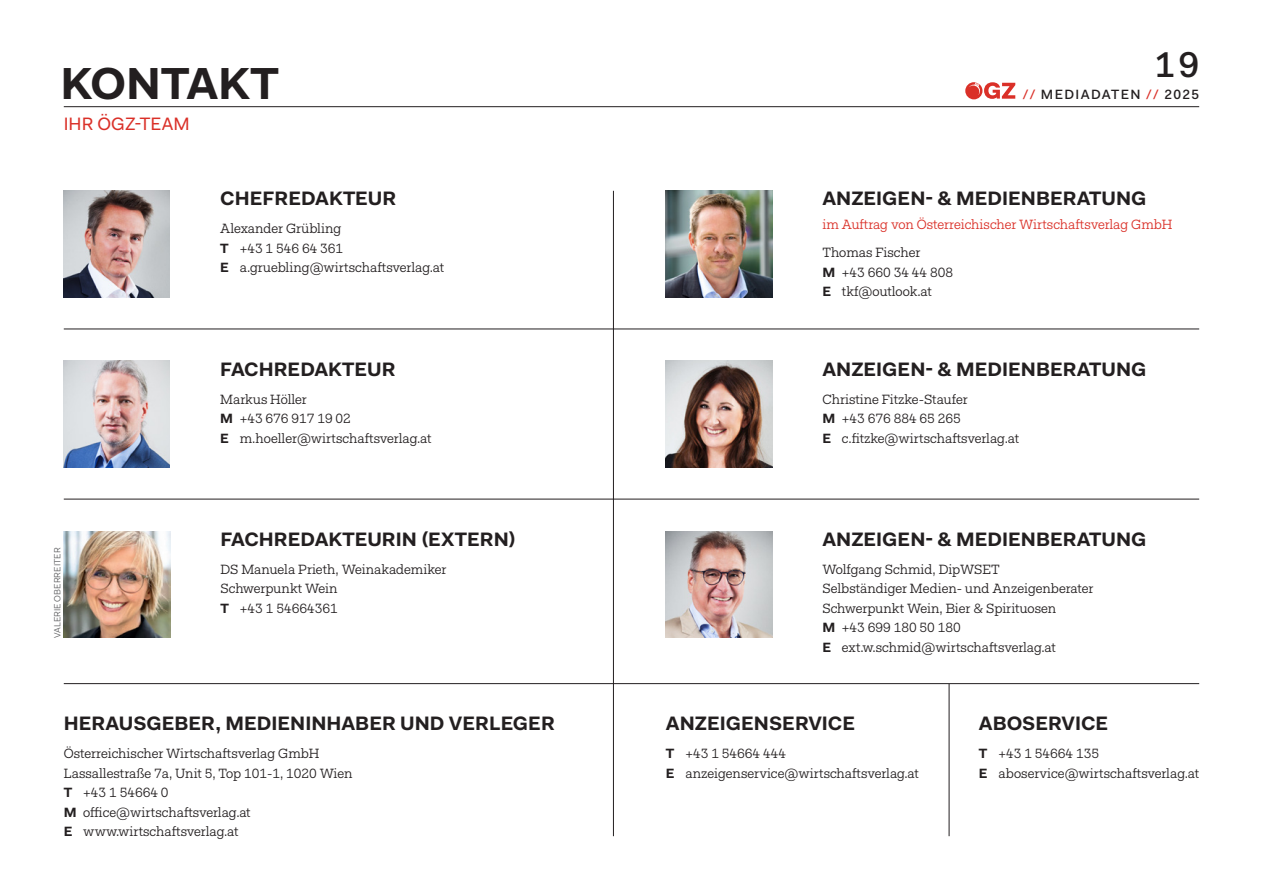
<style>
.page{position:relative;width:1263px;height:893px;background:#fff}
.page>*{position:absolute;margin:0;border:0;box-sizing:border-box;transform-origin:0 0}
._05_Kopfzeile{font:700 45px "Fakt Pro";color:#231f20}
.t1{font:500 36px "Fakt Pro";color:#231f20}
._03_TT_Preisliste{font:700 19.5px "Fakt Pro";color:#231f20}
._05_Kopfzeile_blau_OHNE_Inhalt{font:18px "Fakt Pro";color:#da3028}
._01_GS{font:13.5px/19.5px "Fakt Slab Pro Blond";color:#231f20}
._03_TT_Preisliste-2{font:13.5px "Fakt Slab Pro Blond";letter-spacing:-.005em;color:#da3028}
.t2{font:500 13.5px "Fakt Pro";letter-spacing:.1em;color:#231f20}
._02_FC{font:9px "Fakt Pro Blond";color:#57585a}
.s1{font-family:"Fakt Pro";font-weight:700}
.s2{color:#da3028}
</style>
<div class="page">
<hr style="left:64px;top:106px;width:1135px;height:1px;background:#231f20">
<svg style="left:965px;top:82px;width:50px;height:17px"></svg>
<hr style="left:64px;top:329px;width:1135px;height:1px;background:#231f20">
<hr style="left:64px;top:499px;width:1135px;height:1px;background:#231f20">
<hr style="left:64px;top:683px;width:1135px;height:1px;background:#231f20">
<hr style="left:613px;top:191px;width:1px;height:645px;background:#231f20">
<img style="left:64px;top:191px;width:106px;height:106px">
<img style="left:64px;top:361px;width:106px;height:106px">
<img style="left:666px;top:531px;width:106px;height:106px">
<img style="left:64px;top:531px;width:106px;height:106px">
<hr style="left:949px;top:684px;width:1px;height:152px;background:#231f20">
<img style="left:666px;top:361px;width:106px;height:106px">
<img style="left:666px;top:191px;width:106px;height:106px">
<p class="_05_Kopfzeile" style="left:60px;top:53px;width:220px">KONTAKT</p>
<p class="_05_Kopfzeile_blau_OHNE_Inhalt" style="left:64px;top:111px;width:127px">IHR ÖGZ-TEAM</p>
<p class="_03_TT_Preisliste" style="left:220px;top:186px;width:178px">CHEFREDAKTEUR</p>
<p class="_01_GS" style="left:220px;top:219px;width:123px">Alexander Grübling</p>
<p class="_01_GS" style="left:220px;top:238px;width:124px"><span class="s1">T</span> +43 1 546 64 361</p>
<p class="_01_GS" style="left:220px;top:258px;width:225px"><span class="s1">E</span> a.gruebling@wirtschaftsverlag.at</p>
<p class="_02_FC" style="left:51px;top:638px;width:92px;rotate:-90deg">VALERIE OBERREITER</p>
<p class="_03_TT_Preisliste" style="left:220px;top:356px;width:177px">FACHREDAKTEUR</p>
<p class="_01_GS" style="left:220px;top:389px;width:88px">Markus Höller</p>
<p class="_01_GS" style="left:220px;top:409px;width:132px"><span class="s1">M</span> +43 676 917 19 02</p>
<p class="_01_GS" style="left:220px;top:428px;width:213px"><span class="s1">E</span> m.hoeller@wirtschaftsverlag.at</p>
<p class="_03_TT_Preisliste" style="left:220px;top:526px;width:297px">FACHREDAKTEURIN (EXTERN)</p>
<p class="_01_GS" style="left:220px;top:559px;width:228px">DS Manuela Prieth, Weinakademiker</p>
<p class="_01_GS" style="left:220px;top:579px;width:119px">Schwerpunkt Wein</p>
<p class="_01_GS" style="left:220px;top:598px;width:119px"><span class="s1">T</span> +43 1 54664361</p>
<p class="_03_TT_Preisliste" style="left:64px;top:710px;width:493px">HERAUSGEBER, MEDIENINHABER UND VERLEGER</p>
<p class="_01_GS" style="left:64px;top:744px;width:257px">Österreichischer Wirtschaftsverlag GmbH</p>
<p class="_01_GS" style="left:64px;top:763px;width:290px">Lassallestraße 7a, Unit 5, Top 101-1, 1020 Wien</p>
<p class="_01_GS" style="left:64px;top:783px;width:189px"><span class="s1">T</span> +43 1 54664 0<br><span class="s1">M</span> office@wirtschaftsverlag.at<br><span class="s1">E</span> www.wirtschaftsverlag.at</p>
<h2 class="t1" style="left:1155px;top:41px;width:46px">19</h2>
<p class="t2" style="left:1023px;top:85px;width:178px"><span class="s2">//</span> MEDIADATEN <span class="s2">//</span> 2025</p>
<p class="_03_TT_Preisliste" style="left:822px;top:186px;width:325px">ANZEIGEN- &amp; MEDIENBERATUNG</p>
<p class="_03_TT_Preisliste-2" style="left:822px;top:216px;width:352px">im Auftrag von Österreichischer Wirtschaftsverlag GmbH</p>
<p class="_01_GS" style="left:822px;top:243px;width:99px">Thomas Fischer</p>
<p class="_01_GS" style="left:822px;top:262px;width:132px"><span class="s1">M</span> +43 660 34 44 808</p>
<p class="_01_GS" style="left:822px;top:282px;width:111px"><span class="s1">E</span> tkf@outlook.at</p>
<p class="_03_TT_Preisliste" style="left:822px;top:356px;width:325px">ANZEIGEN- &amp; MEDIENBERATUNG</p>
<p class="_01_GS" style="left:822px;top:389px;width:147px">Christine Fitzke-Staufer</p>
<p class="_01_GS" style="left:822px;top:409px;width:140px"><span class="s1">M</span> +43 676 884 65 265</p>
<p class="_01_GS" style="left:822px;top:428px;width:198px"><span class="s1">E</span> c.fitzke@wirtschaftsverlag.at</p>
<p class="_03_TT_Preisliste" style="left:822px;top:526px;width:325px">ANZEIGEN- &amp; MEDIENBERATUNG</p>
<p class="_01_GS" style="left:822px;top:559px;width:179px">Wolfgang Schmid, DipWSET</p>
<p class="_01_GS" style="left:822px;top:579px;width:272px">Selbständiger Medien- und Anzeigenberater</p>
<p class="_01_GS" style="left:822px;top:598px;width:235px">Schwerpunkt Wein, Bier &amp; Spirituosen</p>
<p class="_01_GS" style="left:822px;top:618px;width:140px"><span class="s1">M</span> +43 699 180 50 180</p>
<p class="_01_GS" style="left:822px;top:637px;width:235px"><span class="s1">E</span> ext.w.schmid@wirtschaftsverlag.at</p>
<p class="_03_TT_Preisliste" style="left:666px;top:710px;width:191px">ANZEIGENSERVICE</p>
<p class="_01_GS" style="left:666px;top:744px;width:122px"><span class="s1">T</span> +43 1 54664 444</p>
<p class="_01_GS" style="left:666px;top:763px;width:255px"><span class="s1">E</span> anzeigenservice@wirtschaftsverlag.at</p>
<p class="_03_TT_Preisliste" style="left:979px;top:710px;width:131px">ABOSERVICE</p>
<p class="_01_GS" style="left:979px;top:744px;width:122px"><span class="s1">T</span> +43 1 54664 135</p>
<p class="_01_GS" style="left:979px;top:763px;width:222px"><span class="s1">E</span> aboservice@wirtschaftsverlag.at</p>
</div>
